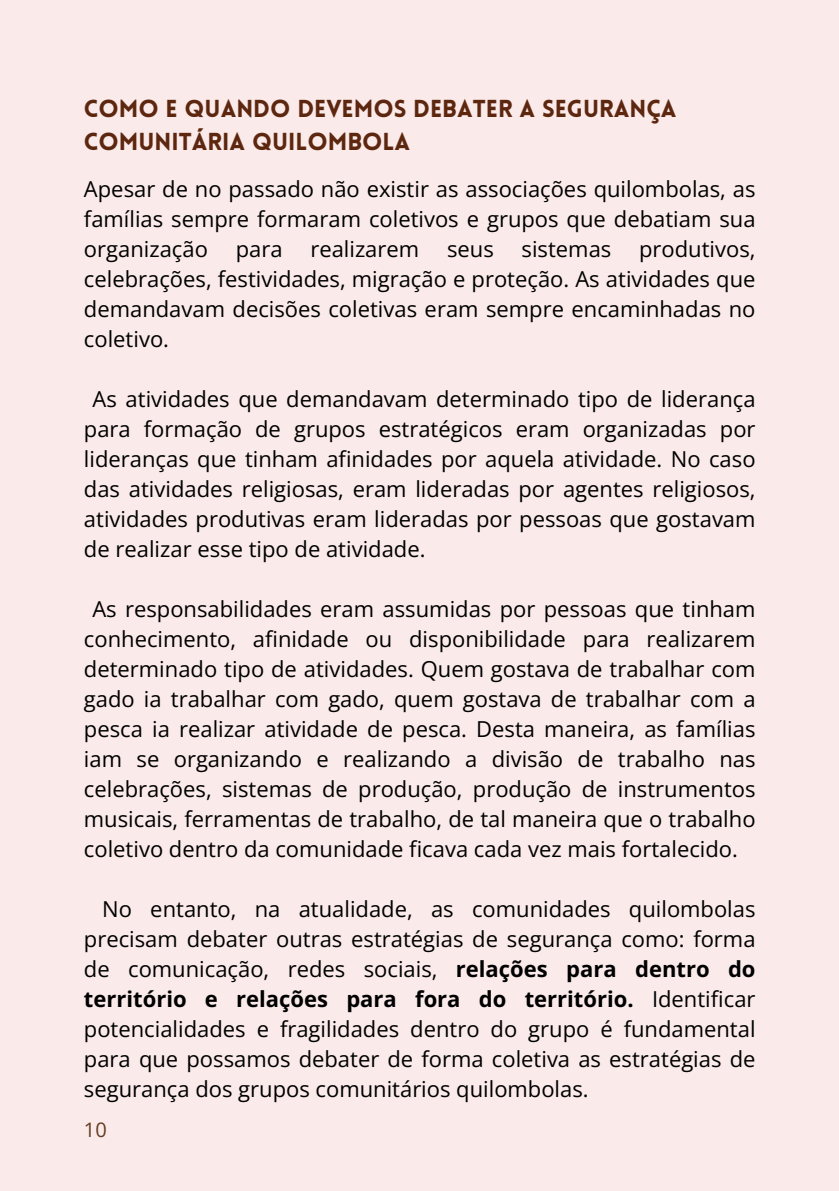
<style>
.page{position:relative;width:839px;height:1191px;background:#fff}
.page>*{position:absolute;margin:0;border:0;box-sizing:border-box;transform-origin:0 0}
.t1{font:900 24px/33px "Lovelo";color:#5d270f}
.t2{font:22px/30px "Open Sans";color:#000;text-align:justify}
.t3{font:20px "Open Sans";color:#643c21}
.s1{font-weight:700}
</style>
<div class="page">
<div style="left:0;top:0;width:838px;height:1191px;background:#faeaea"></div>
<p class="t1" style="left:84px;top:92px;width:594px">COMO E QUANDO DEVEMOS DEBATER A SEGURANÇA<br>COMUNITÁRIA QUILOMBOLA</p>
<p class="t2" style="left:84px;top:173px;width:673px">Apesar de no passado não existir as associações quilombolas, as famílias sempre formaram coletivos e grupos que debatiam sua organização</p>
<p class="t2" style="left:84px;top:233px;width:673px;text-indent:555px">produtivos, celebrações, festividades, migração e proteção. As atividades que demandavam decisões coletivas eram sempre encaminhadas no coletivo.</p>
<p class="t2" style="left:236px;top:233px;width:48px">para</p>
<p class="t2" style="left:310px;top:233px;width:110px">realizarem</p>
<p class="t2" style="left:447px;top:233px;width:48px">seus</p>
<p class="t2" style="left:521px;top:233px;width:91px">sistemas</p>
<p class="t2" style="left:84px;top:383px;width:673px;text-indent:9px">As atividades que demandavam determinado tipo de liderança para formação de grupos estratégicos eram organizadas por lideranças que tinham afinidades por aquela atividade. No caso das atividades religiosas, eram lideradas por agentes religiosos, atividades produtivas eram lideradas por pessoas que gostavam de realizar esse tipo de atividade.</p>
<p class="t2" style="left:84px;top:593px;width:673px;text-indent:8px">As responsabilidades eram assumidas por pessoas que tinham conhecimento, afinidade ou disponibilidade para realizarem determinado tipo de atividades. Quem gostava de trabalhar com gado ia trabalhar com gado, quem gostava de trabalhar com a pesca ia realizar atividade de pesca. Desta maneira, as famílias iam se organizando e realizando a divisão de trabalho nas celebrações, sistemas de produção, produção de instrumentos musicais, ferramentas de trabalho, de tal maneira que o trabalho coletivo dentro da comunidade ficava cada vez mais fortalecido.</p>
<p class="t2" style="left:84px;top:893px;width:673px;text-indent:18px">No entanto, na atualidade, as comunidades quilombolas precisam debater outras estratégias de segurança como: forma de comunicação, redes sociais, <span class="s1">relações para dentro do território e relações para fora do território.</span> Identificar potencialidades e fragilidades dentro do grupo é fundamental para que possamos debater de forma coletiva as estratégias de segurança dos grupos comunitários quilombolas.</p>
<p class="t3" style="left:84px;top:1117px;width:24px">10</p>
</div>
